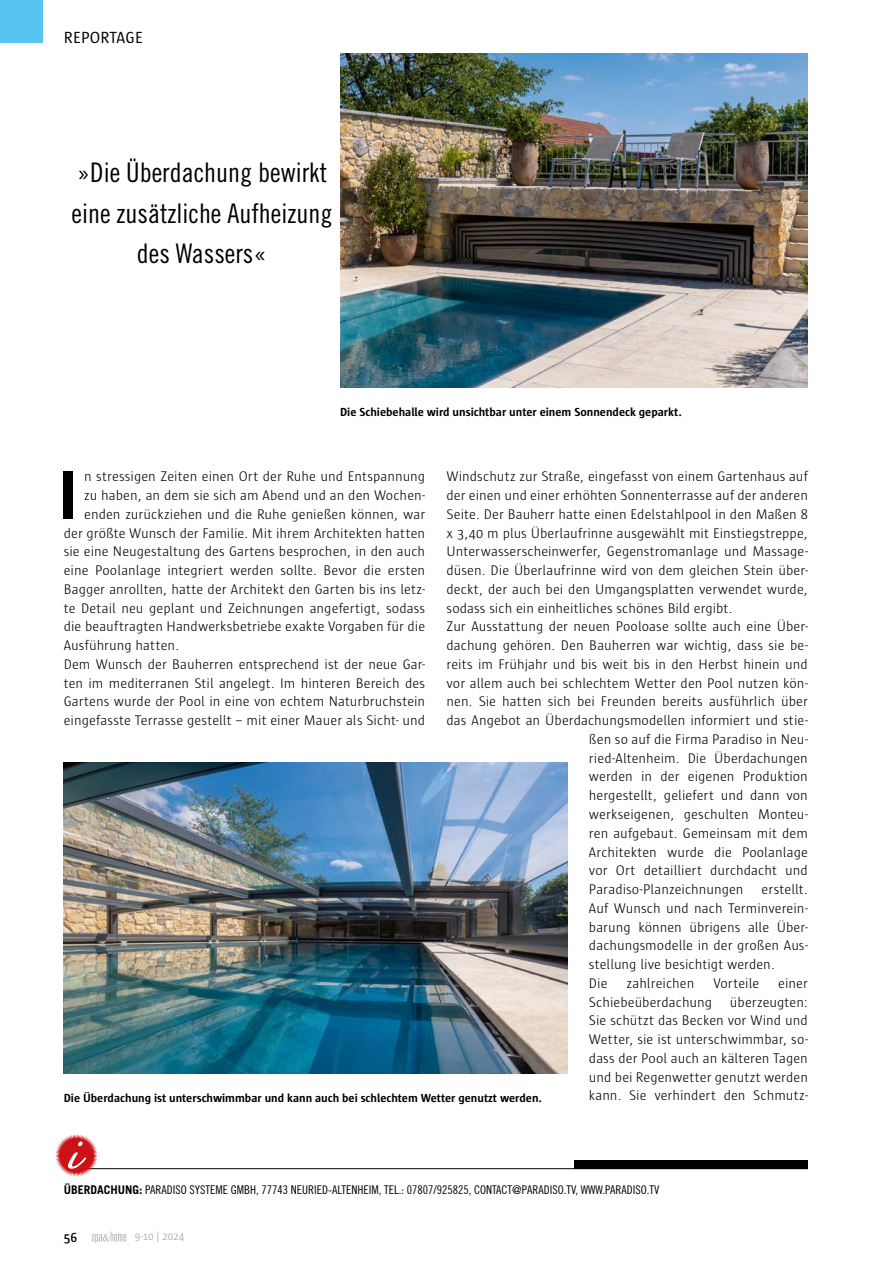
<style>
.page{position:relative;width:893px;height:1263px;background:#fff}
.page>*{position:absolute;margin:0;border:0;box-sizing:border-box;transform-origin:0 0}
.t1{font:700 66.15px "Trade Gothic LT Std";color:#000}
.t2{font:27px/40.5px "Trade Gothic LT Std Cn 18";color:#000;text-align:center}
.t3{font:16.5px "Sun";letter-spacing:.015em;color:#000}
.t4{font:300 14.25px/18.8px "Sun";color:#000}
.t5{font:600 13.5px "Sun";color:#000}
.t6{font:700 12px "Sun";color:#000}
.t7{font:12px "Trade Gothic LT Std Cn 18";color:#000}
.t8{font:11.25px "Sun";letter-spacing:-.005em;color:#b1b4b4}
.s1{font-family:"Trade Gothic LT Std";font-weight:700}
</style>
<div class="page">
<div style="left:0;top:0;width:43px;height:43px;background:#56c4ef"></div>
<svg style="left:92px;top:1231px;width:34px;height:12px"></svg>
<hr style="left:79px;top:1168px;width:729px;height:1px;background:#000">
<svg style="left:55px;top:1134px;width:43px;height:43px"></svg>
<div style="left:574px;top:1160px;width:234px;height:9px;background:#000"></div>
<img style="left:64px;top:763px;width:504px;height:310px">
<img style="left:340px;top:53px;width:468px;height:335px">
<p class="t3" style="left:64px;top:28px;width:81px">REPORTAGE</p>
<h2 class="t2" style="left:72px;top:152px;width:262px">»Die Überdachung bewirkt eine zusätzliche Aufheizung des Wassers«</h2>
<p class="t6" style="left:340px;top:405px;width:343px">Die Schiebehalle wird unsichtbar unter einem Sonnendeck geparkt.</p>
<h1 class="t1" style="left:59px;top:455px;width:20px">I</h1>
<p class="t4" style="left:84px;top:467px;width:343px">n stressigen Zeiten einen Ort der Ruhe und Entspannung</p>
<p class="t4" style="left:446px;top:467px;width:363px">Windschutz zur Straße, eingefasst von einem Gartenhaus auf</p>
<p class="t4" style="left:446px;top:486px;width:363px">der einen und einer erhöhten Sonnenterrasse auf der anderen</p>
<p class="t4" style="left:446px;top:505px;width:363px">Seite. Der Bauherr hatte einen Edelstahlpool in den Maßen 8</p>
<p class="t4" style="left:446px;top:523px;width:363px">x 3,40 m plus Überlaufrinne ausgewählt mit Einstiegstreppe,</p>
<p class="t4" style="left:446px;top:542px;width:363px">Unterwasserscheinwerfer, Gegenstromanlage und Massage-</p>
<p class="t4" style="left:446px;top:561px;width:363px">düsen. Die Überlaufrinne wird von dem gleichen Stein über-</p>
<p class="t4" style="left:446px;top:580px;width:363px">deckt, der auch bei den Umgangsplatten verwendet wurde,</p>
<p class="t4" style="left:446px;top:598px;width:288px">sodass sich ein einheitliches schönes Bild ergibt.</p>
<p class="t4" style="left:446px;top:617px;width:363px">Zur Ausstattung der neuen Pooloase sollte auch eine Über-</p>
<p class="t4" style="left:446px;top:636px;width:363px">dachung gehören. Den Bauherren war wichtig, dass sie be-</p>
<p class="t4" style="left:446px;top:655px;width:363px">reits im Frühjahr und bis weit bis in den Herbst hinein und</p>
<p class="t4" style="left:446px;top:673px;width:363px">vor allem auch bei schlechtem Wetter den Pool nutzen kön-</p>
<p class="t4" style="left:446px;top:692px;width:363px">nen. Sie hatten sich bei Freunden bereits ausführlich über</p>
<p class="t4" style="left:446px;top:711px;width:363px">das Angebot an Überdachungsmodellen informiert und stie-</p>
<p class="t4" style="left:589px;top:730px;width:220px">ßen so auf die Firma Paradiso in Neu-</p>
<p class="t4" style="left:589px;top:748px;width:220px">ried-Altenheim. Die Überdachungen</p>
<p class="t4" style="left:589px;top:767px;width:220px">werden in der eigenen Produktion</p>
<p class="t4" style="left:589px;top:786px;width:220px">hergestellt, geliefert und dann von</p>
<p class="t4" style="left:589px;top:805px;width:220px">werkseigenen, geschulten Monteu-</p>
<p class="t4" style="left:589px;top:823px;width:220px">ren aufgebaut. Gemeinsam mit dem</p>
<p class="t4" style="left:589px;top:842px;width:220px">Architekten wurde die Poolanlage</p>
<p class="t4" style="left:589px;top:861px;width:220px">vor Ort detailliert durchdacht und</p>
<p class="t4" style="left:589px;top:880px;width:156px">Paradiso-Planzeichnungen</p>
<p class="t4" style="left:84px;top:486px;width:343px">zu haben, an dem sie sich am Abend und an den Wochen-</p>
<p class="t4" style="left:84px;top:505px;width:343px">enden zurückziehen und die Ruhe genießen können, war</p>
<p class="t4" style="left:64px;top:523px;width:363px">der größte Wunsch der Familie. Mit ihrem Architekten hatten</p>
<p class="t4" style="left:64px;top:542px;width:363px">sie eine Neugestaltung des Gartens besprochen, in den auch</p>
<p class="t4" style="left:64px;top:561px;width:363px">eine Poolanlage integriert werden sollte. Bevor die ersten</p>
<p class="t4" style="left:64px;top:580px;width:363px">Bagger anrollten, hatte der Architekt den Garten bis ins letz-</p>
<p class="t4" style="left:64px;top:598px;width:363px">te Detail neu geplant und Zeichnungen angefertigt, sodass</p>
<p class="t4" style="left:64px;top:617px;width:363px">die beauftragten Handwerksbetriebe exakte Vorgaben für die</p>
<p class="t4" style="left:64px;top:636px;width:117px">Ausführung hatten.</p>
<p class="t4" style="left:64px;top:655px;width:363px">Dem Wunsch der Bauherren entsprechend ist der neue Gar-</p>
<p class="t4" style="left:64px;top:673px;width:363px">ten im mediterranen Stil angelegt. Im hinteren Bereich des</p>
<p class="t4" style="left:64px;top:692px;width:363px">Gartens wurde der Pool in eine von echtem Naturbruchstein</p>
<p class="t4" style="left:64px;top:711px;width:363px">eingefasste Terrasse gestellt – mit einer Mauer als Sicht- und</p>
<p class="t4" style="left:589px;top:880px;width:220px;text-indent:173px">erstellt.<br>Auf Wunsch und nach Terminverein&shy;barung können übrigens alle Über&shy;dachungsmodelle in der großen Aus&shy;stellung live besichtigt werden.<br>Die</p>
<p class="t4" style="left:627px;top:973px;width:69px">zahlreichen</p>
<p class="t4" style="left:713px;top:973px;width:47px">Vorteile</p>
<p class="t4" style="left:589px;top:973px;width:221px;text-align:justify;text-indent:189px">einer Schiebeüberdachung überzeugten:<br>Sie schützt das Becken vor Wind und Wetter, sie ist unterschwimmbar, so&shy;dass der Pool auch an kälteren Tagen und bei Regenwetter genutzt werden kann. Sie verhindert den Schmutz-</p>
<p class="t6" style="left:64px;top:1091px;width:480px">Die Überdachung ist unterschwimmbar und kann auch bei schlechtem Wetter genutzt werden.</p>
<p class="t7" style="left:64px;top:1183px;width:597px"><span class="s1">ÜBERDACHUNG:</span> PARADISO SYSTEME GMBH, 77743 NEURIED-ALTENHEIM, TEL.: 07807/925825, CONTACT@PARADISO.TV, WWW.PARADISO.TV</p>
<p class="t5" style="left:64px;top:1230px;width:15px">56</p>
<p class="t8" style="left:135px;top:1230px;width:51px">9-10 | 2024</p>
</div>
